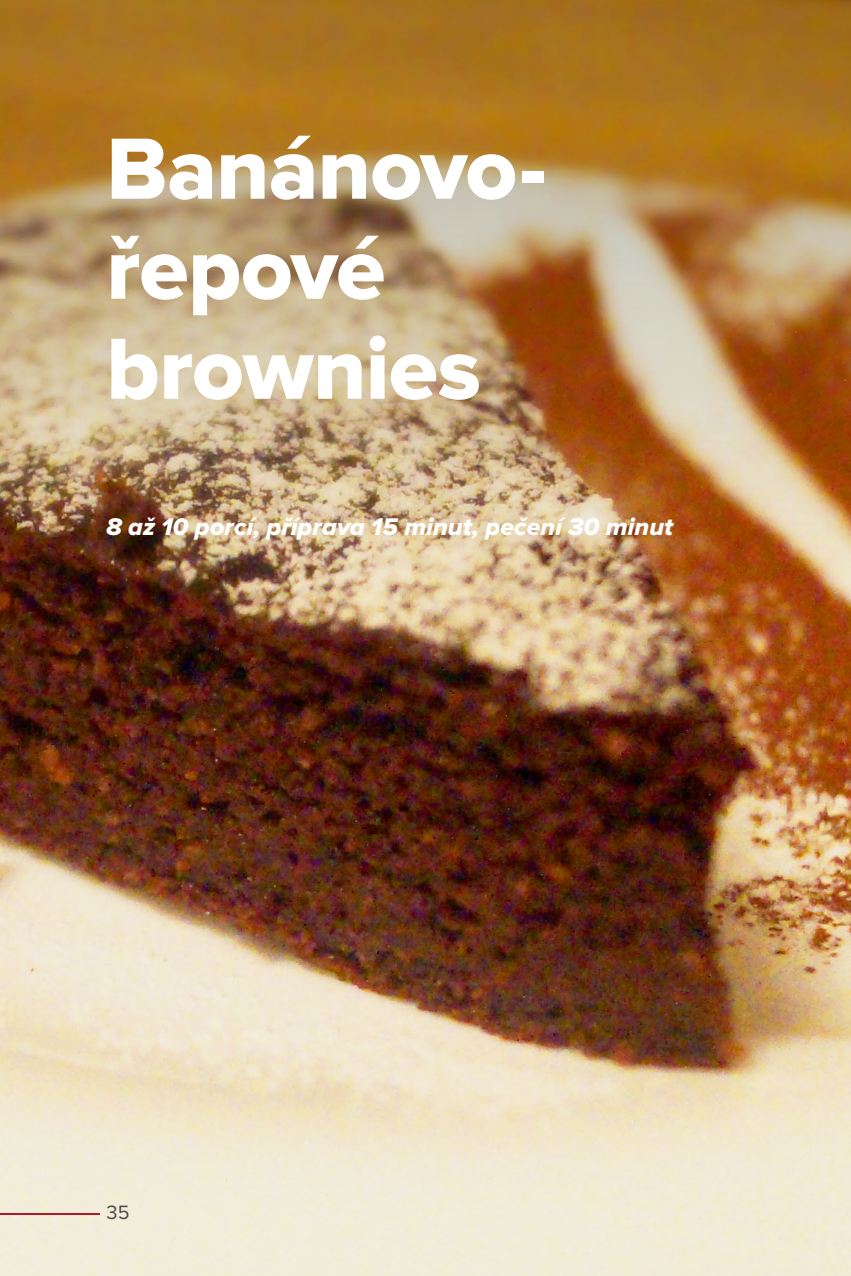
<style>
.page{position:relative;width:851px;height:1276px;background:#fff}
.page>*{position:absolute;margin:0;border:0;box-sizing:border-box;transform-origin:0 0}
.t1{font:90px/100px "Proxima Nova Extrabld";letter-spacing:-.01em;color:#fff}
.t2{font:25px "Proxima Nova Extrabld It";letter-spacing:.005em;color:#fff}
.t3{font:20px "Proxima Nova";color:#4a4a49}
</style>
<div class="page">
<img style="left:0;top:0;width:850px;height:1276px">
<hr style="left:0;top:1213px;width:99px;height:1px;background:#b0182b">
<h1 class="t1" style="left:106px;top:121px;width:441px">Banánovo&shy;řepové brownies</h1>
<p class="t2" style="left:106px;top:512px;width:568px">8 až 10 porcí, příprava 15 minut, pečení 30 minut</p>
<p class="t3" style="left:106px;top:1201px;width:25px">35</p>
</div>
